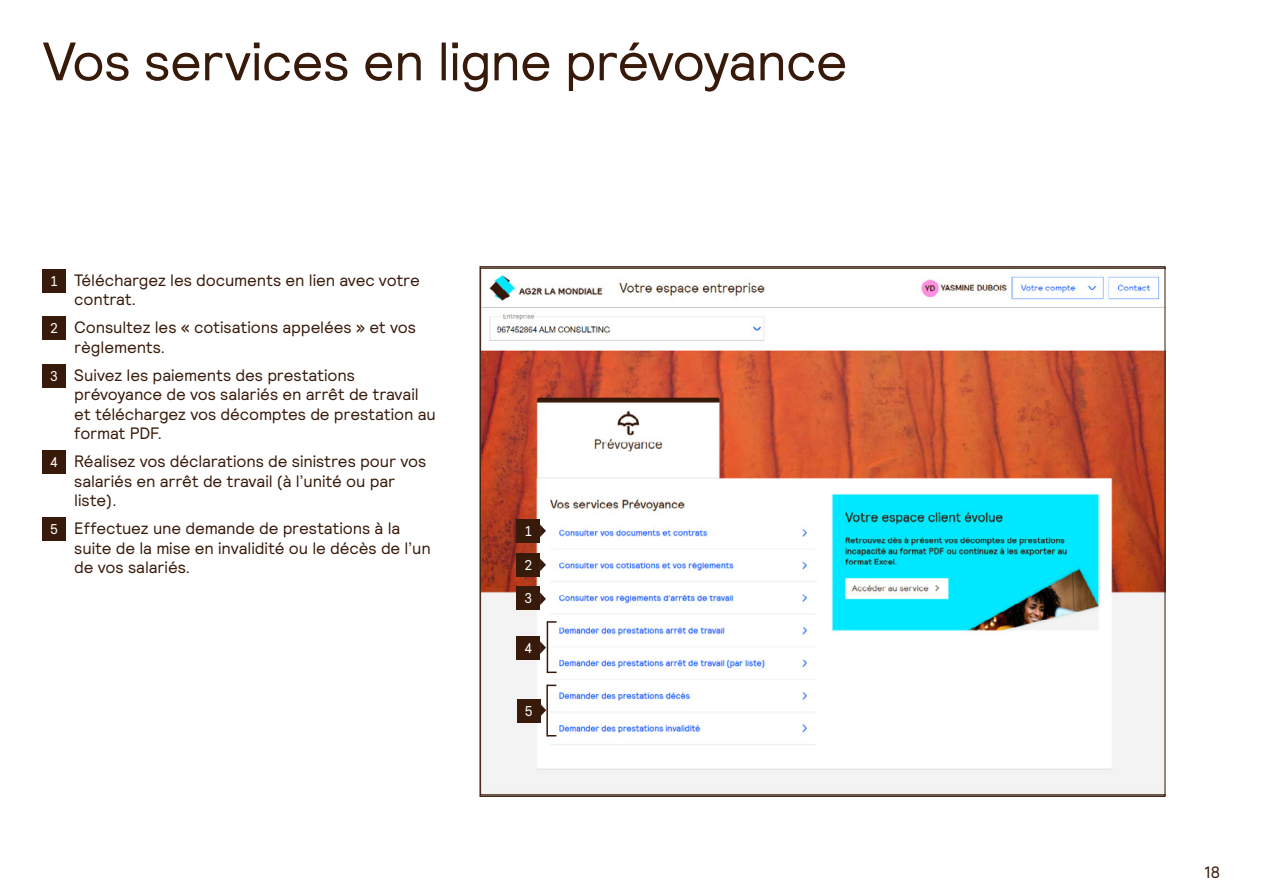
<style>
.page{position:relative;width:1263px;height:893px;background:#fff}
.page>*{position:absolute;margin:0;border:0;box-sizing:border-box;transform-origin:0 0}
.t1{font:54px "Relative";letter-spacing:-.02em;color:#381a0a}
.t2{font:16.5px/19.5px "Relative";letter-spacing:-.01em;color:#381a0a}
.t3{font:14.25px "Relative Mono 11 Pitch";color:#fff}
.s1{font-family:"Relative Mono 11 Pitch";font-size:14.25px;color:#fff}
</style>
<div class="page">
<div style="left:43px;top:269px;width:23px;height:23px;background:#381a0a"></div>
<div style="left:43px;top:316px;width:23px;height:24px;background:#381a0a"></div>
<div style="left:43px;top:364px;width:23px;height:23px;background:#381a0a"></div>
<div style="left:43px;top:450px;width:23px;height:24px;background:#381a0a"></div>
<div style="left:43px;top:517px;width:23px;height:24px;background:#381a0a"></div>
<img style="left:482px;top:268px;width:681px;height:527px">
<div style="left:517px;top:519px;width:23px;height:23px;background:#381a0a"></div>
<div style="left:517px;top:636px;width:23px;height:24px;background:#381a0a"></div>
<div style="left:517px;top:553px;width:23px;height:23px;background:#381a0a"></div>
<div style="left:517px;top:586px;width:23px;height:24px;background:#381a0a"></div>
<svg style="left:540px;top:524px;width:6px;height:13px"></svg>
<svg style="left:540px;top:559px;width:6px;height:12px"></svg>
<svg style="left:540px;top:641px;width:6px;height:13px"></svg>
<svg style="left:540px;top:593px;width:6px;height:12px"></svg>
<div style="left:517px;top:699px;width:23px;height:23px;background:#381a0a"></div>
<svg style="left:540px;top:704px;width:6px;height:12px"></svg>
<hr style="left:547px;top:621px;width:1px;height:52px;background:#381a0a">
<svg style="left:547px;top:621px;width:10px;height:2px"></svg>
<hr style="left:546px;top:685px;width:2px;height:51px;background:#381a0a">
<h1 class="t1" style="left:43px;top:26px;width:807px">Vos services en ligne prévoyance</h1>
<p class="t2" style="left:74px;top:270px;width:347px;text-indent:-24px"><span class="s1">1</span> Téléchargez les documents en lien avec votre contrat.</p>
<p class="t2" style="left:74px;top:317px;width:343px;text-indent:-24px"><span class="s1">2</span> Consultez les « cotisations appelées » et vos règlements.</p>
<p class="t2" style="left:74px;top:365px;width:363px;text-indent:-24px"><span class="s1">3</span> Suivez les paiements des prestations prévoyance de vos salariés en arrêt de travail et téléchargez vos décomptes de prestation au format PDF.</p>
<p class="t2" style="left:74px;top:451px;width:353px;text-indent:-24px"><span class="s1">4</span> Réalisez vos déclarations de sinistres pour vos salariés en arrêt de travail (à l’unité ou par liste).</p>
<p class="t2" style="left:74px;top:518px;width:358px;text-indent:-24px"><span class="s1">5</span> Effectuez une demande de prestations à la suite de la mise en invalidité ou le décès de l’un de vos salariés.</p>
<p class="t3" style="left:524px;top:522px;width:9px">1</p>
<p class="t3" style="left:524px;top:556px;width:9px">2</p>
<p class="t3" style="left:524px;top:589px;width:9px">3</p>
<p class="t3" style="left:524px;top:639px;width:9px">4</p>
<p class="t3" style="left:525px;top:701px;width:9px">5</p>
<p class="t2" style="left:1204px;top:861px;width:18px">18</p>
</div>
